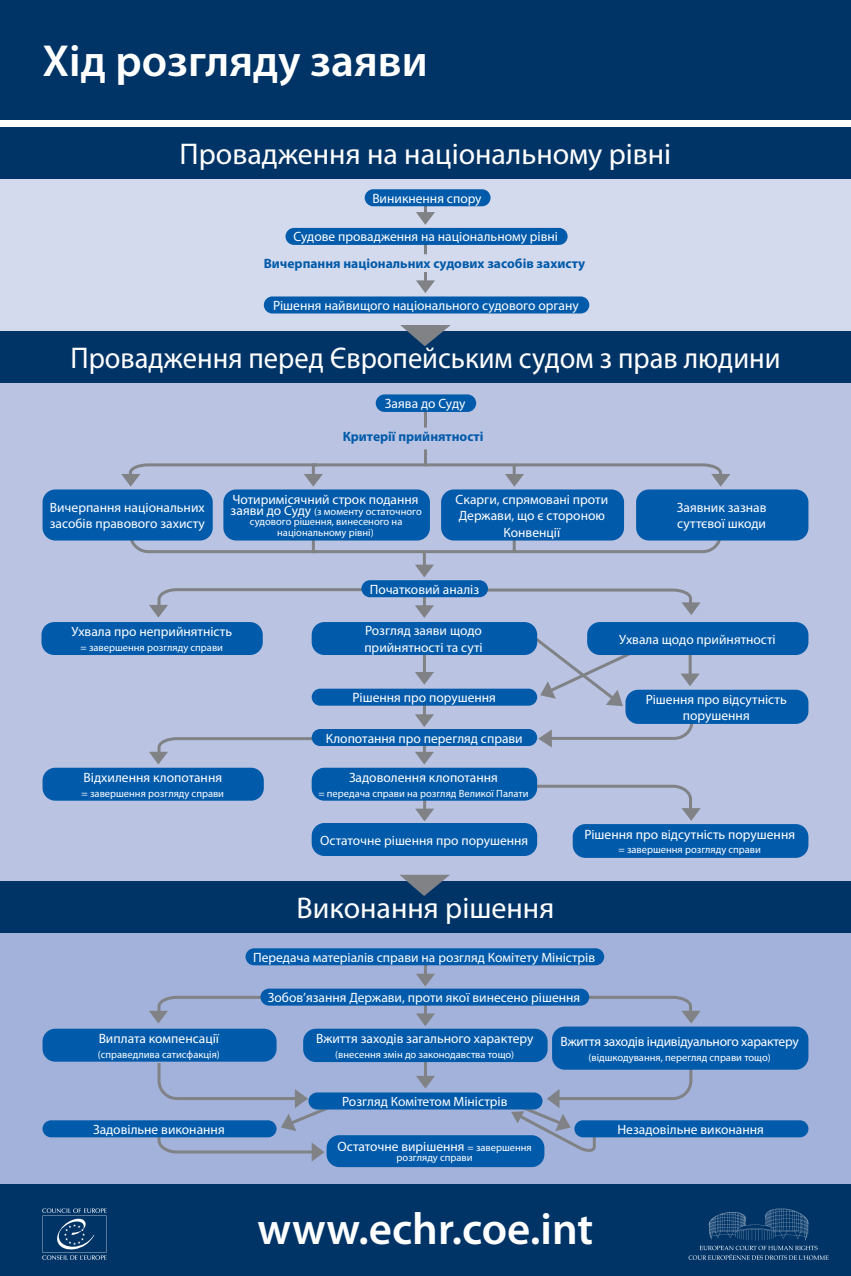
<style>
.page{position:relative;width:851px;height:1276px;background:#fff}
.page>*{position:absolute;margin:0;border:0;box-sizing:border-box;transform-origin:0 0}
.Titre{font:600 45px "Myriad Pro";color:#fff}
.Sous_titre_2{font:30px "Myriad Pro";color:#fff;scale:.95 1}
.Sous_titre_1{font:30px "Myriad Pro";color:#fff}
.Sous_titre_3{font:30px "Myriad Pro";color:#fff}
.Etapes{font:13.5px/16.5px "Myriad Pro";color:#fff}
.t1{font:700 13.5px "Myriad Pro";color:#015aaa}
.Etapes-2{font:13.5px "Myriad Pro";letter-spacing:-.02em;color:#fff}
.Précisions{font:10.5px "Myriad Pro";color:#fff}
.Etapes-3{font:10.5px/10.5px "Myriad Pro";color:#fff;text-align:center}
.s1{font-size:13.5px}
.s2{font-size:10.5px}
</style>
<div class="page">
<div style="left:0;top:162px;width:850px;height:193px;background:#d4daed"></div>
<div style="left:0;top:0;width:850px;height:119px;background:#003467"></div>
<div style="left:0;top:372px;width:850px;height:527px;background:#bac4e2"></div>
<div style="left:0;top:919px;width:850px;height:265px;background:#a3b2da"></div>
<div style="left:0;top:1184px;width:850px;height:92px;background:#003467"></div>
<div style="left:0;top:128px;width:850px;height:51px;background:#003467"></div>
<div style="left:0;top:331px;width:850px;height:51px;background:#003467"></div>
<div style="left:0;top:881px;width:850px;height:51px;background:#003467"></div>
<svg style="left:416px;top:1076px;width:19px;height:12px"></svg>
<hr style="left:424px;top:1054px;width:3px;height:24px;background:#808285">
<svg style="left:416px;top:1013px;width:19px;height:13px"></svg>
<hr style="left:424px;top:991px;width:3px;height:24px;background:#808285">
<svg style="left:156px;top:1060px;width:191px;height:101px"></svg>
<svg style="left:149px;top:995px;width:168px;height:28px"></svg>
<svg style="left:532px;top:995px;width:168px;height:28px"></svg>
<svg style="left:504px;top:1060px;width:189px;height:92px"></svg>
<div style="left:303px;top:1028px;width:244px;height:34px;background:#015aaa;border-radius:13px"></div>
<div style="left:308px;top:1092px;width:234px;height:17px;background:#015aaa;border-radius:9px"></div>
<div style="left:326px;top:1135px;width:218px;height:32px;background:#015aaa;border-radius:13px"></div>
<div style="left:43px;top:1028px;width:233px;height:33px;background:#015aaa;border-radius:13px"></div>
<div style="left:43px;top:1120px;width:233px;height:17px;background:#015aaa;border-radius:9px"></div>
<div style="left:552px;top:1026px;width:256px;height:43px;background:#015aaa;border-radius:13px"></div>
<div style="left:574px;top:1120px;width:234px;height:17px;background:#015aaa;border-radius:9px"></div>
<div style="left:260px;top:988px;width:329px;height:17px;background:#015aaa;border-radius:9px"></div>
<div style="left:41px;top:622px;width:222px;height:33px;background:#015aaa;border-radius:13px"></div>
<div style="left:311px;top:823px;width:226px;height:33px;background:#015aaa;border-radius:13px"></div>
<div style="left:572px;top:824px;width:236px;height:34px;background:#015aaa;border-radius:13px"></div>
<svg style="left:415px;top:808px;width:19px;height:13px"></svg>
<hr style="left:423px;top:787px;width:3px;height:23px;background:#808285">
<svg style="left:415px;top:752px;width:19px;height:12px"></svg>
<hr style="left:423px;top:730px;width:3px;height:24px;background:#808285">
<svg style="left:415px;top:714px;width:19px;height:13px"></svg>
<hr style="left:423px;top:692px;width:3px;height:24px;background:#808285">
<svg style="left:415px;top:605px;width:19px;height:13px"></svg>
<hr style="left:423px;top:583px;width:3px;height:24px;background:#808285">
<svg style="left:415px;top:672px;width:19px;height:13px"></svg>
<hr style="left:423px;top:637px;width:3px;height:37px;background:#808285">
<svg style="left:415px;top:564px;width:19px;height:13px"></svg>
<svg style="left:422px;top:554px;width:4px;height:13px"></svg>
<hr style="left:424px;top:449px;width:3px;height:17px;background:#808285">
<hr style="left:424px;top:411px;width:3px;height:16px;background:#808285">
<svg style="left:149px;top:737px;width:168px;height:27px"></svg>
<svg style="left:149px;top:588px;width:230px;height:29px"></svg>
<svg style="left:532px;top:783px;width:168px;height:38px"></svg>
<svg style="left:475px;top:588px;width:225px;height:27px"></svg>
<svg style="left:523px;top:628px;width:176px;height:119px"></svg>
<svg style="left:127px;top:513px;width:596px;height:41px"></svg>
<svg style="left:121px;top:463px;width:609px;height:24px"></svg>
<div style="left:311px;top:767px;width:226px;height:33px;background:#015aaa;border-radius:13px"></div>
<div style="left:43px;top:767px;width:221px;height:33px;background:#015aaa;border-radius:13px"></div>
<div style="left:311px;top:729px;width:226px;height:17px;background:#015aaa;border-radius:9px"></div>
<div style="left:311px;top:688px;width:226px;height:17px;background:#015aaa;border-radius:9px"></div>
<div style="left:625px;top:690px;width:183px;height:34px;background:#015aaa;border-radius:13px"></div>
<div style="left:311px;top:622px;width:226px;height:33px;background:#015aaa;border-radius:13px"></div>
<div style="left:361px;top:580px;width:127px;height:17px;background:#015aaa;border-radius:9px"></div>
<div style="left:43px;top:489px;width:170px;height:51px;background:#015aaa;border-radius:13px"></div>
<div style="left:441px;top:489px;width:183px;height:51px;background:#015aaa;border-radius:13px"></div>
<div style="left:636px;top:489px;width:172px;height:51px;background:#015aaa;border-radius:13px"></div>
<div style="left:223px;top:489px;width:207px;height:51px;background:#015aaa;border-radius:13px"></div>
<div style="left:587px;top:622px;width:221px;height:33px;background:#015aaa;border-radius:13px"></div>
<div style="left:375px;top:394px;width:101px;height:18px;background:#015aaa;border-radius:9px"></div>
<div style="left:264px;top:296px;width:325px;height:17px;background:#015aaa;border-radius:9px"></div>
<svg style="left:416px;top:212px;width:19px;height:13px"></svg>
<hr style="left:424px;top:190px;width:3px;height:24px;background:#808285">
<hr style="left:424px;top:237px;width:3px;height:17px;background:#808285">
<svg style="left:416px;top:272px;width:19px;height:21px"></svg>
<div style="left:364px;top:189px;width:126px;height:17px;background:#015aaa;border-radius:9px"></div>
<div style="left:285px;top:228px;width:282px;height:17px;background:#015aaa;border-radius:9px"></div>
<svg style="left:400px;top:325px;width:50px;height:21px"></svg>
<svg style="left:400px;top:874px;width:50px;height:22px"></svg>
<svg style="left:416px;top:973px;width:19px;height:13px"></svg>
<hr style="left:424px;top:952px;width:3px;height:23px;background:#808285">
<svg style="left:688px;top:1208px;width:140px;height:51px"></svg>
<div style="left:245px;top:948px;width:359px;height:17px;background:#015aaa;border-radius:9px"></div>
<svg style="left:42px;top:1208px;width:65px;height:51px"></svg>
<p class="Titre" style="left:43px;top:33px;width:386px">Хід розгляду заяви</p>
<p class="Sous_titre_1" style="left:180px;top:136px;width:493px">Провадження на національному рівні</p>
<p class="Etapes" style="left:372px;top:190px;width:111px">Виникнення спору</p>
<p class="Etapes" style="left:293px;top:228px;width:266px">Судове провадження на національному рівні</p>
<p class="t1" style="left:264px;top:255px;width:323px">Вичерпання національних судових засобів захисту</p>
<p class="Etapes" style="left:273px;top:297px;width:307px">Рішення найвищого національного судового органу</p>
<p class="Sous_titre_2" style="left:70px;top:339px;width:748px">Провадження перед Європейським судом з прав людини</p>
<p class="Etapes" style="left:385px;top:395px;width:82px">Заява до Суду</p>
<p class="t1" style="left:342px;top:428px;width:142px">Критерії прийнятності</p>
<p class="Etapes" style="left:50px;top:499px;width:157px">Вичерпання національних засобів правового захисту</p>
<p class="Etapes" style="left:455px;top:490px;width:154px;text-align:center">Скарги, спрямовані проти<br>Держави, що є стороною<br>Конвенції</p>
<p class="Etapes" style="left:676px;top:499px;width:91px">Заявник зазнав суттєвої шкоди</p>
<p class="Etapes" style="left:232px;top:491px;width:188px">Чотиримісячний строк подання</p>
<p class="Etapes-3" style="left:230px;top:506px;width:193px"><span class="s1">заяви до Суду</span> (з моменту остаточного судового рішення, винесеного на національному рівні)</p>
<p class="Etapes" style="left:370px;top:581px;width:111px">Початковий аналіз</p>
<p class="Etapes" style="left:71px;top:623px;width:162px">Ухвала про неприйнятність</p>
<p class="Précisions" style="left:80px;top:641px;width:144px">= завершення розгляду справи</p>
<p class="Etapes" style="left:364px;top:622px;width:120px">Розгляд заяви щодо прийнятності та суті</p>
<p class="Etapes" style="left:619px;top:630px;width:158px">Ухвала щодо прийнятності</p>
<p class="Etapes" style="left:352px;top:689px;width:145px">Рішення про порушення</p>
<p class="Etapes" style="left:645px;top:690px;width:142px;text-align:center">Рішення про відсутність порушення</p>
<p class="Etapes" style="left:325px;top:729px;width:198px">Клопотання про перегляд справи</p>
<p class="Etapes" style="left:84px;top:769px;width:140px">Відхилення клопотання</p>
<p class="Précisions" style="left:82px;top:786px;width:144px">= завершення розгляду справи</p>
<p class="Etapes" style="left:349px;top:769px;width:150px">Задоволення клопотання</p>
<p class="Précisions" style="left:318px;top:786px;width:211px">= передача справи на розгляд Великої Палати</p>
<p class="Etapes" style="left:320px;top:831px;width:209px">Остаточне рішення про порушення</p>
<p class="Etapes" style="left:584px;top:825px;width:212px">Рішення про відсутність порушення</p>
<p class="Précisions" style="left:618px;top:843px;width:144px">= завершення розгляду справи</p>
<p class="Sous_titre_3" style="left:296px;top:889px;width:259px">Виконання рішення</p>
<p class="Etapes" style="left:253px;top:949px;width:343px">Передача матеріалів справи на розгляд Комітету Міністрів</p>
<p class="Etapes" style="left:268px;top:989px;width:314px">Зобов’язання Держави, проти якої винесено рішення</p>
<p class="Etapes" style="left:99px;top:1030px;width:122px">Виплата компенсації</p>
<p class="Précisions" style="left:98px;top:1047px;width:123px">(справедлива сатисфакція)</p>
<p class="Etapes" style="left:93px;top:1121px;width:133px">Задовільне виконання</p>
<p class="Etapes" style="left:316px;top:1030px;width:219px">Вжиття заходів загального характеру</p>
<p class="Précisions" style="left:335px;top:1047px;width:180px">(внесення змін до законодавства тощо)</p>
<p class="Etapes" style="left:342px;top:1093px;width:167px">Розгляд Комітетом Міністрів</p>
<p class="Etapes" style="left:337px;top:1138px;width:196px">Остаточне вирішення <span class="s2">= завершення</span></p>
<p class="Etapes-3" style="left:396px;top:1152px;width:77px">розгляду справи</p>
<p class="Etapes-2" style="left:560px;top:1033px;width:239px">Вжиття заходів індивідуального характеру</p>
<p class="Précisions" style="left:588px;top:1050px;width:184px">(відшкодування, перегляд справи тощо)</p>
<p class="Etapes" style="left:617px;top:1121px;width:148px">Незадовільне виконання</p>
<p class="Titre" style="left:257px;top:1200px;width:337px">www.echr.coe.int</p>
</div>
